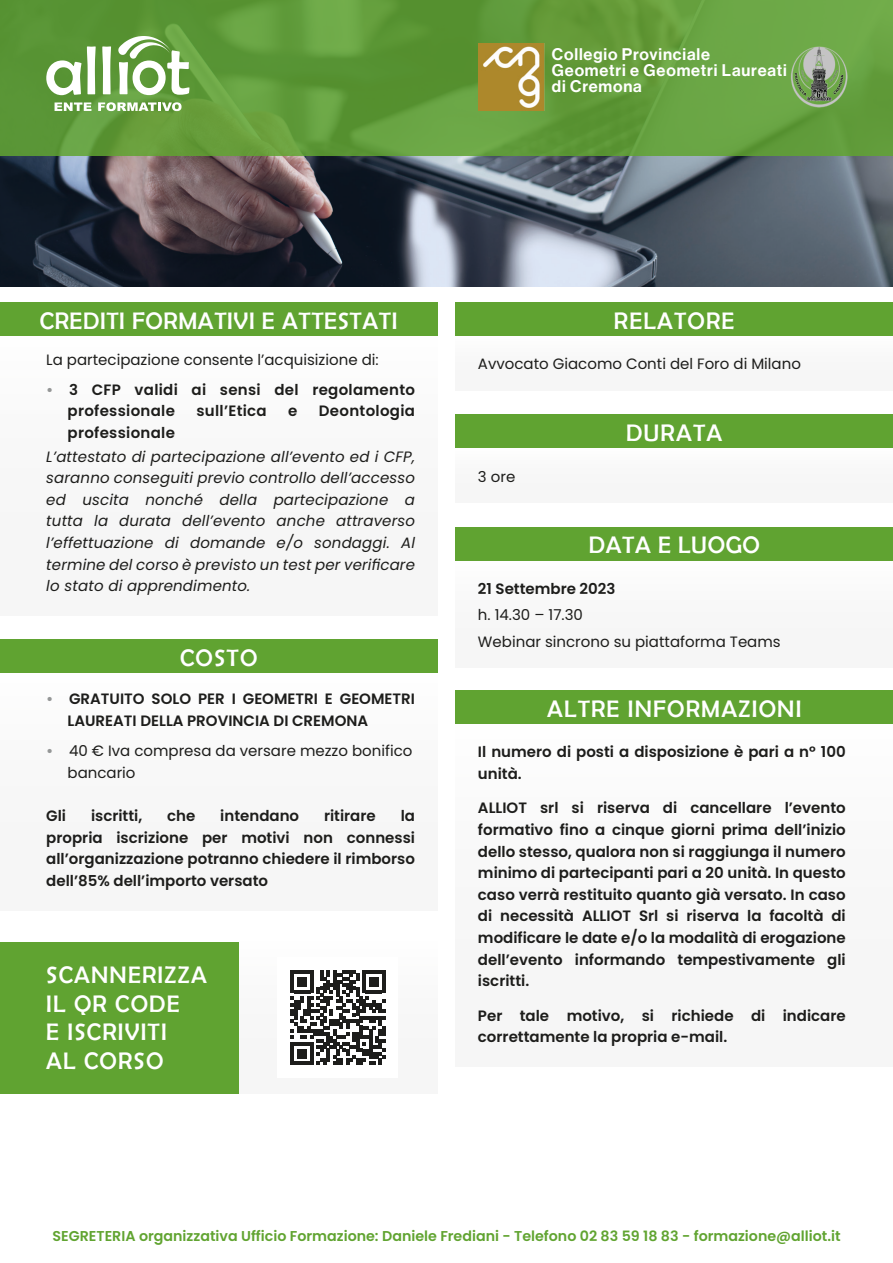
<style>
.page{position:relative;width:893px;height:1263px;background:#fff}
.page>*{position:absolute;margin:0;border:0;box-sizing:border-box;transform-origin:0 0}
.t1{font:24px "Berlin Sans FB";letter-spacing:.05em;color:#fff}
.t2{font:24px "Berlin Sans FB";letter-spacing:.025em;color:#fff}
.t3{font:16.5px "N Haas Grotesk DS Pro 65 Md";letter-spacing:.05em;color:#fff}
.t4{font:600 15px/21.6px "Poppins";color:#1d1d1b}
.t5{font:italic 15px/21.6px "Poppins";letter-spacing:.01em;color:#1d1d1b;text-align:justify}
.t6{font:15px "Poppins";color:#1d1d1b}
.t7{font:600 15px "Poppins";letter-spacing:.02em;color:#1d1d1b}
.t8{font:600 14.25px "Poppins";color:#61a431}
.s1{color:#959797}
.s2{font-weight:600;color:#959797}
</style>
<div class="page">
<img style="left:0;top:156px;width:893px;height:130px">
<div style="left:238px;top:942px;width:199px;height:152px;background:#f7f7f7"></div>
<div style="left:0;top:942px;width:238px;height:152px;background:#60a331"></div>
<div style="left:278px;top:958px;width:120px;height:120px;background:#fff"></div>
<svg style="left:291px;top:970px;width:94px;height:95px"></svg>
<div style="left:455px;top:336px;width:438px;height:54px;background:#f7f7f7"></div>
<div style="left:455px;top:448px;width:438px;height:54px;background:#f7f7f7"></div>
<div style="left:455px;top:724px;width:438px;height:342px;background:#f7f7f7"></div>
<div style="left:455px;top:560px;width:438px;height:107px;background:#f7f7f7"></div>
<div style="left:0;top:334px;width:437px;height:282px;background:#f7f7f7"></div>
<div style="left:0;top:673px;width:437px;height:237px;background:#f7f7f7"></div>
<div style="left:455px;top:302px;width:438px;height:34px;background:#60a331"></div>
<div style="left:455px;top:414px;width:438px;height:34px;background:#60a331"></div>
<div style="left:455px;top:690px;width:438px;height:34px;background:#60a331"></div>
<div style="left:455px;top:527px;width:438px;height:33px;background:#60a331"></div>
<div style="left:0;top:302px;width:437px;height:34px;background:#60a331"></div>
<div style="left:0;top:639px;width:437px;height:34px;background:#60a331"></div>
<svg style="left:0;top:0;width:893px;height:156px;background:#629c3b"></svg>
<svg style="left:55px;top:102px;width:36px;height:9px"></svg>
<svg style="left:98px;top:102px;width:84px;height:9px"></svg>
<svg style="left:46px;top:60px;width:35px;height:35px"></svg>
<svg style="left:87px;top:46px;width:9px;height:48px"></svg>
<svg style="left:102px;top:46px;width:9px;height:48px"></svg>
<svg style="left:118px;top:36px;width:71px;height:59px"></svg>
<img style="left:789px;top:44px;width:60px;height:66px">
<img style="left:479px;top:44px;width:70px;height:66px">
<p class="t3" style="left:552px;top:45px;width:160px">Collegio Provinciale</p>
<p class="t3" style="left:552px;top:61px;width:236px">Geometri e Geometri Laureati</p>
<p class="t3" style="left:552px;top:76px;width:91px">di Cremona</p>
<p class="t2" style="left:40px;top:307px;width:359px">CREDITI FORMATIVI E ATTESTATI</p>
<p class="t6" style="left:46px;top:351px;width:334px">La partecipazione consente l’acquisizione di:</p>
<p class="t7" style="left:46px;top:381px;width:370px"><span class="s1">•</span> 3 CFP validi ai sensi del regolamento</p>
<p class="t7" style="left:68px;top:402px;width:109px">professionale</p>
<p class="t7" style="left:196px;top:402px;width:72px">sull’Etica</p>
<p class="t4" style="left:288px;top:400px;width:11px">e</p>
<p class="t7" style="left:319px;top:402px;width:98px">Deontologia</p>
<p class="t7" style="left:68px;top:424px;width:109px">professionale</p>
<p class="t5" style="left:46px;top:446px;width:370px">L’attestato di partecipazione all’evento ed i CFP, saranno conseguiti previo controllo dell’accesso ed uscita nonché della partecipazione a tutta la durata dell’evento anche attraverso l’effettuazione di domande e/o sondaggi. Al termine del corso è previsto un test per verificare lo stato di apprendimento.</p>
<p class="t1" style="left:180px;top:644px;width:79px">COSTO</p>
<p class="t4" style="left:46px;top:688px;width:370px"><span class="s1">•</span> GRATUITO SOLO PER I GEOMETRI E GEOMETRI</p>
<p class="t4" style="left:68px;top:710px;width:302px">LAUREATI DELLA PROVINCIA DI CREMONA</p>
<p class="t6" style="left:46px;top:742px;width:368px"><span class="s2">•</span> 40 € Iva compresa da versare mezzo bonifico</p>
<p class="t6" style="left:68px;top:764px;width:70px">bancario</p>
<p class="t4" style="left:46px;top:805px;width:21px">Gli</p>
<p class="t4" style="left:91px;top:805px;width:53px">iscritti,</p>
<p class="t4" style="left:167px;top:805px;width:30px">che</p>
<p class="t4" style="left:220px;top:805px;width:80px">intendano</p>
<p class="t4" style="left:324px;top:805px;width:53px">ritirare</p>
<p class="t4" style="left:46px;top:805px;width:370px;text-align:justify;text-indent:354px">la propria iscrizione per motivi non connessi all’organizzazione potranno chiedere il rimborso dell’85% dell’importo versato</p>
<p class="t1" style="left:46px;top:961px;width:162px">SCANNERIZZA</p>
<p class="t1" style="left:46px;top:990px;width:135px">IL QR CODE</p>
<p class="t1" style="left:46px;top:1018px;width:122px">E ISCRIVITI</p>
<p class="t1" style="left:46px;top:1047px;width:119px">AL CORSO</p>
<p class="t1" style="left:614px;top:307px;width:122px">RELATORE</p>
<p class="t6" style="left:478px;top:355px;width:325px">Avvocato Giacomo Conti del Foro di Milano</p>
<p class="t6" style="left:478px;top:468px;width:39px">3 ore</p>
<p class="t1" style="left:626px;top:419px;width:98px">DURATA</p>
<p class="t2" style="left:589px;top:532px;width:173px">DATA E LUOGO</p>
<p class="t4" style="left:478px;top:578px;width:139px">21 Settembre 2023</p>
<p class="t6" style="left:478px;top:606px;width:106px">h. 14.30 – 17.30</p>
<p class="t6" style="left:478px;top:633px;width:304px">Webinar sincrono su piattaforma Teams</p>
<p class="t1" style="left:547px;top:695px;width:256px">ALTRE INFORMAZIONI</p>
<p class="t4" style="left:478px;top:741px;width:369px">Il numero di posti a disposizione è pari a n° 100 unità.</p>
<p class="t4" style="left:478px;top:797px;width:369px;text-align:justify">ALLIOT srl si riserva di cancellare l’evento formativo fino a cinque giorni prima dell’inizio dello stesso, qualora non si raggiunga il numero minimo di partecipanti pari a 20 unità. In questo caso verrà restituito quanto già versato. In caso di necessità ALLIOT Srl si riserva la facoltà di modificare le date e/o la modalità di erogazione dell’evento informando tempestivamente gli iscritti.</p>
<p class="t4" style="left:478px;top:1004px;width:369px">Per tale motivo, si richiede di indicare correttamente la propria e-mail.</p>
<p class="t8" style="left:53px;top:1228px;width:789px">SEGRETERIA organizzativa Ufficio Formazione: Daniele Frediani - Telefono 02 83 59 18 83 - formazione@alliot.it</p>
</div>
